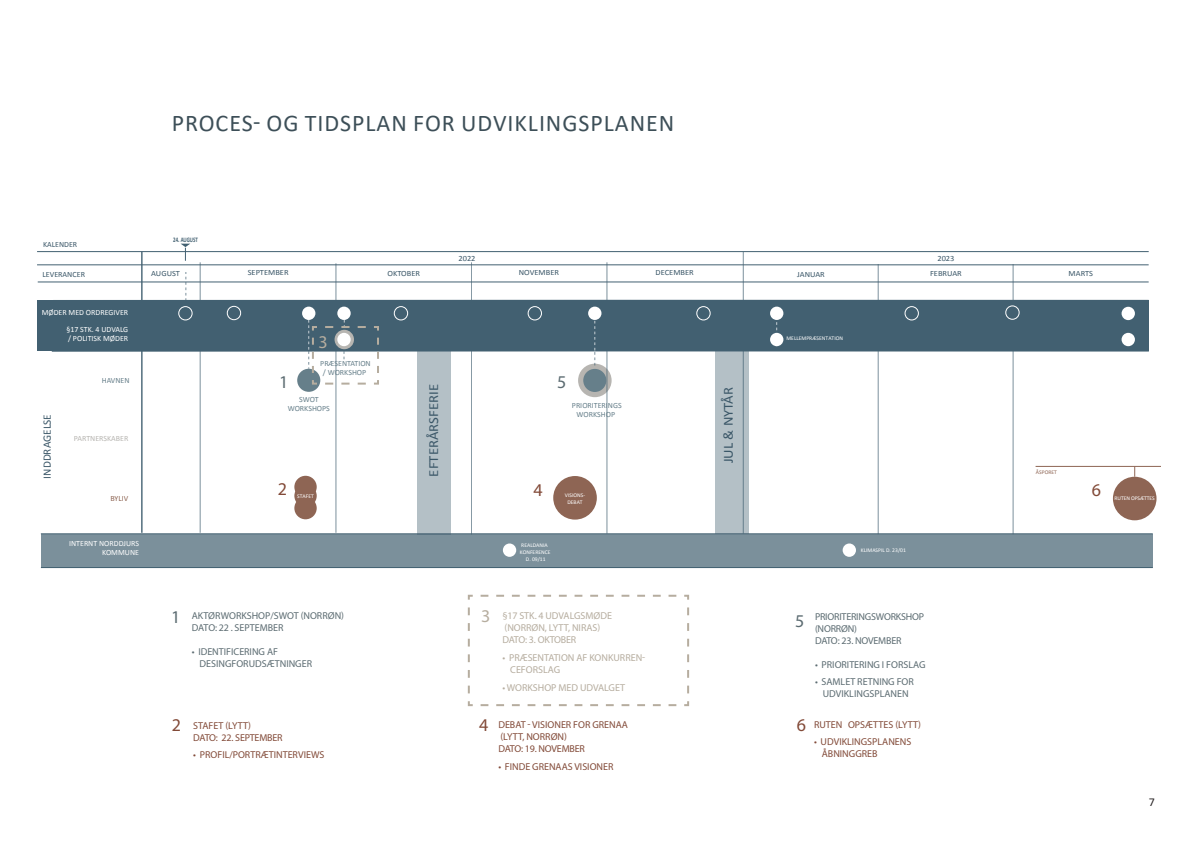
<style>
.page{position:relative;width:1191px;height:842px;background:#fff}
.page>*{position:absolute;margin:0;border:0;box-sizing:border-box;transform-origin:0 0}
.Overrubrik_2{font:24px "Calibri";letter-spacing:.04em;color:#3d4f58}
.Brødtekst{font:18px "Myriad Pro";color:#824a38}
.Brødtekst-2{font:18px "Myriad Pro";color:#5b6b71}
.Brødtekst-3{font:18px "Myriad Pro";color:#b6ad9f}
.t1{font:13.9px "Calibri";color:#3b5768;scale:1.06 1}
.t2{font:12px "Calibri";color:#231f20}
.t3{font:11.3px "Calibri";color:#3b5768}
.Brødtekst-4{font:10px/12px "Myriad Pro";color:#824a38}
.Brødtekst-5{font:10px/12px "Myriad Pro";color:#5b6b71}
.Brødtekst-6{font:10px/12px "Myriad Pro";color:#b6ad9f}
.Brødtekst-7{font:10px/12px "Myriad Pro";letter-spacing:-.02em;color:#5b6b71}
.Brødtekst-8{font:10px "Myriad Pro";letter-spacing:-.02em;color:#824a38}
.t4{font:7.9px/9.5px "Calibri";color:#fff}
.t5{font:7.9px "Calibri";color:#3b5768;scale:1.06 1}
.t6{font:7.9px/9.5px "Calibri";color:#667f8a;text-align:center}
.t7{font:7.9px "Calibri";color:#3b5768}
.t8{font:7.9px "Calibri";color:#b7b5b1}
.t9{font:7.9px "Calibri";color:#8e6554}
.t10{font:700 7px "Calibri";color:#426071;scale:.71 1}
.t11{font:5.6px/6.8px "Calibri";color:#fff;text-align:center}
.t12{font:5.6px "Calibri";color:#8e6554}
</style>
<div class="page">
<div style="left:578px;top:364px;width:33px;height:33px;background:#b7b5b1;border-radius:50%"></div>
<hr style="left:141px;top:252px;width:1px;height:281px;background:#426071">
<hr style="left:200px;top:262px;width:1px;height:271px;background:#426071">
<hr style="left:38px;top:282px;width:1110px;height:1px;background:#426071">
<hr style="left:37px;top:264px;width:1111px;height:1px;background:#426071">
<hr style="left:335px;top:263px;width:1px;height:270px;background:#426071">
<hr style="left:471px;top:262px;width:1px;height:272px;background:#426071">
<hr style="left:606px;top:262px;width:1px;height:272px;background:#426071">
<hr style="left:743px;top:252px;width:1px;height:282px;background:#426071">
<hr style="left:878px;top:264px;width:1px;height:270px;background:#426071">
<hr style="left:1012px;top:264px;width:1px;height:270px;background:#426071">
<svg style="left:181px;top:244px;width:9px;height:17px"></svg>
<svg style="left:52px;top:272px;width:1097px;height:34px"></svg>
<div style="left:715px;top:386px;width:33px;height:147px;background:#b4c0c6"></div>
<div style="left:417px;top:312px;width:34px;height:222px;background:#b4c0c6"></div>
<div style="left:1113px;top:477px;width:43px;height:43px;background:#8e6554;border-radius:50%"></div>
<div style="left:37px;top:300px;width:1111px;height:51px;background:#426071"></div>
<hr style="left:37px;top:251px;width:1111px;height:1px;background:#426071">
<hr style="left:41px;top:533px;width:1111px;height:1px;background:#426071">
<div style="left:178px;top:306px;width:15px;height:14px;border:1px solid #fff;border-radius:50%"></div>
<div style="left:394px;top:306px;width:14px;height:14px;border:1px solid #fff;border-radius:50%"></div>
<div style="left:527px;top:306px;width:15px;height:14px;border:1px solid #fff;border-radius:50%"></div>
<div style="left:696px;top:306px;width:14px;height:14px;border:1px solid #fff;border-radius:50%"></div>
<div style="left:588px;top:307px;width:13px;height:13px;background:#fff;border-radius:50%"></div>
<div style="left:770px;top:307px;width:13px;height:13px;background:#fff;border-radius:50%"></div>
<div style="left:904px;top:306px;width:15px;height:15px;border:1px solid #fff;border-radius:50%"></div>
<div style="left:337px;top:307px;width:14px;height:13px;background:#fff;border-radius:50%"></div>
<div style="left:1121px;top:307px;width:14px;height:13px;background:#fff;border-radius:50%"></div>
<div style="left:1005px;top:305px;width:14px;height:15px;border:1px solid #fff;border-radius:50%"></div>
<div style="left:302px;top:307px;width:13px;height:13px;background:#fff;border-radius:50%"></div>
<div style="left:227px;top:306px;width:14px;height:14px;border:1px solid #fff;border-radius:50%"></div>
<div style="left:553px;top:476px;width:44px;height:44px;background:#8e6554;border-radius:50%"></div>
<div style="left:583px;top:369px;width:23px;height:23px;background:#667f8a;border-radius:50%"></div>
<div style="left:294px;top:497px;width:23px;height:22px;background:#8e6554;border-radius:50%"></div>
<div style="left:294px;top:485px;width:23px;height:22px;background:#8e6554;border-radius:50%"></div>
<div style="left:294px;top:476px;width:23px;height:22px;background:#8e6554;border-radius:50%"></div>
<hr style="left:1035px;top:466px;width:126px;height:1px;background:#8e6554">
<div style="left:297px;top:369px;width:23px;height:23px;background:#667f8a;border-radius:50%"></div>
<div style="left:41px;top:534px;width:1111px;height:33px;background:#7b909b"></div>
<div style="left:842px;top:543px;width:14px;height:14px;background:#fff;border-radius:50%"></div>
<hr style="left:41px;top:567px;width:1111px;height:1px;background:#426071">
<div style="left:503px;top:543px;width:13px;height:14px;background:#fff;border-radius:50%"></div>
<svg style="left:467px;top:594px;width:223px;height:113px"></svg>
<svg style="left:51px;top:317px;width:1098px;height:69px"></svg>
<p class="t7" style="left:43px;top:240px;width:36px">KALENDER</p>
<p class="Overrubrik_2" style="left:172px;top:106px;width:504px">PROCES- OG TIDSPLAN FOR UDVIKLINGSPLANEN</p>
<p class="t10" style="left:173px;top:236px;width:36px">24. AUGUST</p>
<p class="t5" style="left:458px;top:253px;width:18px">2022</p>
<p class="t5" style="left:937px;top:253px;width:18px">2023</p>
<p class="t7" style="left:42px;top:270px;width:44px">LEVERANCER</p>
<p class="t5" style="left:151px;top:268px;width:29px">AUGUST</p>
<p class="t4" style="left:42px;top:308px;width:88px">MØDER MED ORDREGIVER</p>
<p class="t4" style="left:66px;top:324px;width:63px">§17 STK. 4 UDVALG / POLITISK MØDER</p>
<p class="t3" style="left:40px;top:478px;width:66px;rotate:-90deg">INDDRAGELSE</p>
<p class="t6" style="left:102px;top:375px;width:29px">HAVNEN</p>
<p class="t8" style="left:74px;top:433px;width:56px">PARTNERSKABER</p>
<p class="t9" style="left:110px;top:493px;width:19px">BYLIV</p>
<p class="t5" style="left:248px;top:268px;width:40px">SEPTEMBER</p>
<p class="t5" style="left:387px;top:269px;width:32px">OKTOBER</p>
<p class="t5" style="left:519px;top:268px;width:39px">NOVEMBER</p>
<p class="t5" style="left:655px;top:268px;width:38px">DECEMBER</p>
<p class="t5" style="left:797px;top:269px;width:27px">JANUAR</p>
<p class="t5" style="left:930px;top:269px;width:31px">FEBRUAR</p>
<p class="t5" style="left:1068px;top:269px;width:25px">MARTS</p>
<p class="Brødtekst-3" style="left:318px;top:330px;width:11px">3</p>
<p class="t6" style="left:320px;top:359px;width:52px">PRÆSENTATION / WORKSHOP</p>
<p class="Brødtekst-2" style="left:279px;top:371px;width:11px">1</p>
<p class="Brødtekst-2" style="left:557px;top:371px;width:11px">5</p>
<p class="t1" style="left:425px;top:476px;width:89px;rotate:-90deg">EFTERÅRSFERIE</p>
<p class="t6" style="left:288px;top:394px;width:44px">SWOT<br>WORKSHOPS</p>
<p class="t6" style="left:572px;top:400px;width:51px">PRIORITERINGS<br>WORKSHOP</p>
<p class="t1" style="left:719px;top:463px;width:73px;rotate:-90deg">JUL &amp; NYTÅR</p>
<p class="t11" style="left:786px;top:335px;width:58px">MELLEMPRÆSENTATION</p>
<p class="t12" style="left:1036px;top:469px;width:23px">ÅSPORET</p>
<p class="Brødtekst" style="left:278px;top:478px;width:11px">2</p>
<p class="Brødtekst" style="left:1091px;top:479px;width:11px">6</p>
<p class="Brødtekst" style="left:533px;top:479px;width:11px">4</p>
<p class="t11" style="left:565px;top:492px;width:22px">VISIONS-<br>DEBAT</p>
<p class="t11" style="left:297px;top:494px;width:18px">STAFET</p>
<p class="t11" style="left:1114px;top:495px;width:42px">RUTEN OPSÆTTES</p>
<p class="t4" style="left:69px;top:538px;width:71px;text-align:right">INTERNT NORDDJURS<br>KOMMUNE</p>
<p class="t11" style="left:860px;top:547px;width:47px">KLIMASPIL D. 23/01</p>
<p class="t11" style="left:520px;top:542px;width:32px">REALDANIA<br>KONFERENCE<br>D. 09/11</p>
<p class="Brødtekst-2" style="left:171px;top:606px;width:11px">1</p>
<p class="Brødtekst-5" style="left:192px;top:610px;width:154px">AKTØRWORKSHOP/SWOT (NORRØN)<br>DATO: 22 . SEPTEMBER</p>
<p class="Brødtekst-5" style="left:199px;top:646px;width:114px;text-indent:-8px">• IDENTIFICERING AF<br>DESINGFORUDSÆTNINGER</p>
<p class="Brødtekst-3" style="left:481px;top:605px;width:11px">3</p>
<p class="Brødtekst-6" style="left:502px;top:610px;width:111px">§17 STK. 4 UDVALGSMØDE (NORRØN, LYTT, NIRAS)<br>DATO: 3. OKTOBER</p>
<p class="Brødtekst-6" style="left:510px;top:651px;width:137px;text-indent:-8px">• PRÆSENTATION AF KONKURREN-<br>CEFORSLAG</p>
<p class="Brødtekst-6" style="left:502px;top:681px;width:124px">• WORKSHOP MED UDVALGET</p>
<p class="Brødtekst-2" style="left:795px;top:610px;width:11px">5</p>
<p class="Brødtekst-7" style="left:815px;top:610px;width:111px">PRIORITERINGSWORKSHOP (NORRØN)<br>DATO: 23. NOVEMBER</p>
<p class="Brødtekst-5" style="left:815px;top:658px;width:112px">• PRIORITERING I FORSLAG</p>
<p class="Brødtekst-5" style="left:815px;top:676px;width:100px;text-align:center">• SAMLET RETNING FOR<br>UDVIKLINGSPLANEN</p>
<p class="Brødtekst" style="left:172px;top:714px;width:11px">2</p>
<p class="Brødtekst-4" style="left:193px;top:719px;width:59px">STAFET (LYTT)</p>
<p class="Brødtekst" style="left:797px;top:714px;width:11px">6</p>
<p class="Brødtekst-8" style="left:193px;top:731px;width:91px">DATO: 22. SEPTEMBER</p>
<p class="Brødtekst-4" style="left:193px;top:749px;width:133px">• PROFIL/PORTRÆTINTERVIEWS</p>
<p class="Brødtekst" style="left:479px;top:714px;width:11px">4</p>
<p class="Brødtekst-4" style="left:498px;top:719px;width:131px">DEBAT - VISIONER FOR GRENAA (LYTT, NORRØN)<br>DATO: 19. NOVEMBER</p>
<p class="Brødtekst-4" style="left:498px;top:761px;width:117px">• FINDE GRENAAS VISIONER</p>
<p class="Brødtekst-4" style="left:814px;top:718px;width:108px">RUTEN OPSÆTTES (LYTT)</p>
<p class="Brødtekst-4" style="left:821px;top:736px;width:91px;text-indent:-8px">• UDVIKLINGSPLANENS<br>ÅBNINGGREB</p>
<p class="t2" style="left:1148px;top:794px;width:8px">7</p>
</div>
